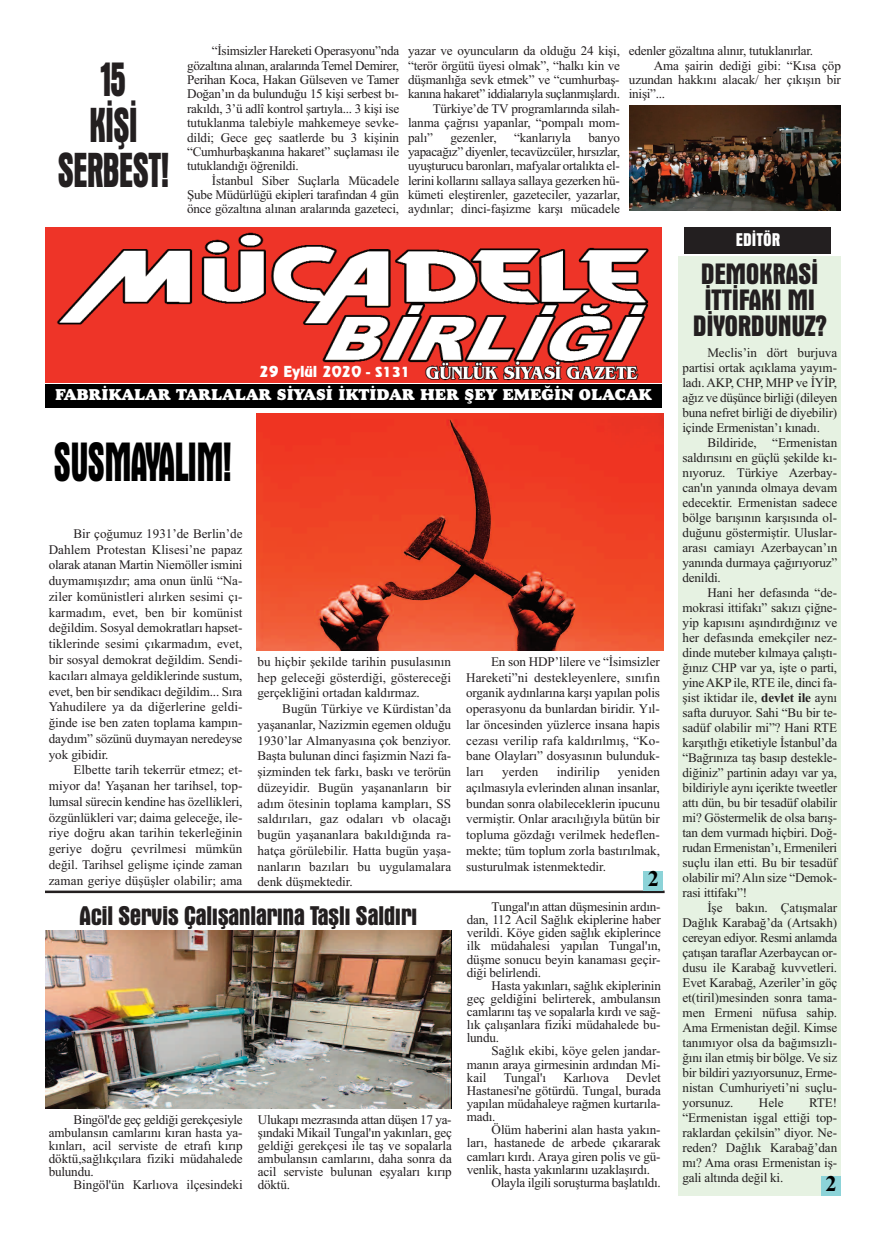
<style>
.page{position:relative;width:886px;height:1241px;background:#fff}
.page>*{position:absolute;margin:0;border:0;box-sizing:border-box;transform-origin:0 0}
.t1{font:700 condensed 56.25px "Aurora BT";letter-spacing:-.025em;color:#000;scale:.7 1}
.t2{font:700 condensed 50px/45.5px "Aurora BT";letter-spacing:-.03em;color:#231f20;text-align:center;scale:.75 1}
.t3{font:700 condensed 30px/25.6px "Aurora BT";letter-spacing:-.015em;color:#231f20;text-align:center}
.t4{font:700 condensed 27.5px "Aurora BT";letter-spacing:-.025em;color:#231f20}
.t5{font:700 22.5px "Times New Roman";color:#000}
.t6{font:700 condensed 18.75px "Aurora BT";color:#fff}
.t7{font:16.25px "Goudy Heavyface BT";color:#fff}
.t8{font:15px "Revue BT";letter-spacing:-.015em;color:#fff}
.t9{font:13.12px/15.8px "TR Times New Roman";letter-spacing:-.005em;color:#231f20;text-align:justify}
.t10{font:13.12px/15px "Times New Roman";letter-spacing:-.015em;color:#231f20;text-align:justify}
.s1{font-size:13.75px}
.s2{font-weight:700}
</style>
<div class="page">
<img style="left:45px;top:228px;width:617px;height:154px">
<div style="left:685px;top:228px;width:146px;height:26px;background:#231f20"></div>
<div style="left:45px;top:384px;width:617px;height:23px;background:#000"></div>
<div style="left:679px;top:345px;width:162px;height:850px;background:#e6f2e2"></div>
<div style="left:821px;top:1175px;width:20px;height:20px;background:#8cd3d8"></div>
<img style="left:257px;top:413px;width:407px;height:237px">
<div style="left:679px;top:256px;width:162px;height:89px;background:#e6f2e2"></div>
<hr style="left:45px;top:890px;width:619px;height:2px;background:#231f20">
<img style="left:45px;top:930px;width:407px;height:177px">
<div style="left:643px;top:870px;width:20px;height:20px;background:#8cd3d8"></div>
<img style="left:630px;top:105px;width:211px;height:105px">
<h2 class="t2" style="left:58px;top:56px;width:151px">15<br>KİŞİ<br>SERBEST!</h2>
<p class="t10" style="left:187px;top:44px;width:214px;line-height:14.4px;text-indent:25px">“İsimsizler Hareketi Operasyonu”nda gözaltına alınan, aralarında Temel Demirer, Perihan Koca, Hakan Gülseven ve Tamer Doğan’ın da bulunduğu 15 kişi serbest bı&shy;rakıldı, 3’ü adlî kontrol şartıyla... 3 kişi ise tutuklanma talebiyle mahkemeye sevke&shy;dildi; Gece geç saatlerde bu 3 kişinin “Cumhurbaşkanına hakaret” suçlaması ile tutuklandığı öğrenildi.</p>
<p class="t10" style="left:187px;top:173px;width:214px;line-height:14.4px;text-indent:25px">İstanbul Siber Suçlarla Mücadele Şube Müdürlüğü ekipleri tarafından 4 gün önce gözaltına alınan aralarında gazeteci,</p>
<p class="t10" style="left:408px;top:43px;width:214px">yazar ve oyuncuların da olduğu 24 kişi,</p>
<p class="t10" style="left:408px;top:58px;width:213px">“terör örgütü üyesi olmak”, “halkı kin ve</p>
<p class="t10" style="left:408px;top:72px;width:213px">düşmanlığa sevk etmek” ve “cumhurbaş-</p>
<p class="t10" style="left:408px;top:86px;width:213px">kanına hakaret” iddialarıyla suçlanmışlardı.</p>
<p class="t10" style="left:433px;top:101px;width:188px">Türkiye’de TV programlarında silah-</p>
<p class="t10" style="left:408px;top:115px;width:213px">lanma çağrısı yapanlar, “pompalı mom-</p>
<p class="t10" style="left:408px;top:129px;width:26px">palı”</p>
<p class="t10" style="left:450px;top:129px;width:48px">gezenler,</p>
<p class="t10" style="left:514px;top:129px;width:59px">“kanlarıyla</p>
<p class="t10" style="left:408px;top:130px;width:214px;line-height:14.4px;text-indent:180px">banyo yapacağız” diyenler, tecavüzcüler, hırsızlar, uyuşturucu baronları, mafyalar ortalıkta el&shy;lerini kollarını sallaya sallaya gezerken hü&shy;kümeti eleştirenler, gazeteciler, yazarlar, aydınlar; dinci-faşizme karşı mücadele</p>
<p class="t10" style="left:629px;top:43px;width:186px">edenler gözaltına alınır, tutuklanırlar.</p>
<p class="t10" style="left:654px;top:58px;width:189px">Ama şairin dediği gibi: “Kısa çöp</p>
<p class="t10" style="left:629px;top:72px;width:214px">uzundan hakkını alacak/ her çıkışın bir</p>
<p class="t10" style="left:629px;top:86px;width:38px">inişi”...</p>
<h3 class="t6" style="left:736px;top:228px;width:46px">EDİTÖR</h3>
<h3 class="t3" style="left:693px;top:261px;width:135px">DEMOKRASİ<br>İTTİFAKI MI<br>DİYORDUNUZ?</h3>
<p class="t8" style="left:259px;top:363px;width:152px">29 Eylül 2020 <span class="s1">- S131</span></p>
<p class="t7" style="left:55px;top:385px;width:598px">FABRİKALAR TARLALAR SİYASİ İKTİDAR HER ŞEY EMEĞİN OLACAK</p>
<h1 class="t1" style="left:54px;top:429px;width:257px">SUSMAYALIM!</h1>
<p class="t9" style="left:49px;top:525px;width:195px;text-indent:25px">Bir çoğumuz 1931’de Berlin’de Dahlem Protestan Klisesi’ne papaz olarak atanan Martin Niemöller ismini duymamışızdır; ama onun ünlü “Na&shy;ziler komünistleri alırken sesimi çı&shy;karmadım, evet, ben bir komünist değildim. Sosyal demokratları hapset&shy;tiklerinde sesimi çıkarmadım, evet, bir sosyal demokrat değildim. Sendi&shy;kacıları almaya geldiklerinde sustum, evet, ben bir sendikacı değildim... Sıra Yahudilere ya da diğerlerine geldi&shy;ğinde ise ben zaten toplama kampın&shy;daydım” sözünü duymayan neredeyse yok gibidir.</p>
<p class="t9" style="left:49px;top:761px;width:195px;text-indent:25px">Elbette tarih tekerrür etmez; et&shy;miyor da! Yaşanan her tarihsel, top&shy;lumsal sürecin kendine has özellikleri, özgünlükleri var; daima geleceğe, ile&shy;riye doğru akan tarihin tekerleğinin geriye doğru çevrilmesi mümkün değil. Tarihsel gelişme içinde zaman zaman geriye düşüşler olabilir; ama</p>
<p class="t9" style="left:257px;top:653px;width:195px">bu hiçbir şekilde tarihin pusulasının hep geleceği gösterdiği, göstereceği gerçekliğini ortadan kaldırmaz.</p>
<p class="t9" style="left:257px;top:700px;width:195px;text-indent:25px">Bugün Türkiye ve Kürdistan’da yaşananlar, Nazizmin egemen olduğu 1930’lar Almanyasına çok benziyor.<br>Başta bulunan dinci faşizmin Nazi fa&shy;şizminden tek farkı, baskı ve terörün düzeyidir. Bugün yaşananların bir adım ötesinin toplama kampları, SS saldırıları, gaz odaları vb olacağı bugün yaşananlara bakıldığında ra&shy;hatça görülebilir. Hatta bugün yaşa&shy;nanların bazıları bu uygulamalara denk düşmektedir.</p>
<h3 class="t4" style="left:79px;top:899px;width:340px">Acil Servis Çalışanlarına Taşlı Saldırı</h3>
<p class="t9" style="left:49px;top:1112px;width:196px;line-height:13.1px;text-indent:25px">Bingöl'de geç geldiği gerekçesiyle ambulansın camlarını kıran hasta ya&shy;kınları, acil serviste de etrafı kırıp döktü,sağlıkçılara fiziki müdahalede bulundu.</p>
<p class="t9" style="left:74px;top:1176px;width:171px">Bingöl'ün Karlıova ilçesindeki</p>
<p class="t9" style="left:258px;top:1112px;width:196px;line-height:13.1px">Ulukapı mezrasında attan düşen 17 ya&shy;şındaki Mikail Tungal'ın yakınları, geç geldiği gerekçesi ile taş ve sopalarla ambulansın camlarını, daha sonra da acil serviste bulunan eşyaları kırıp döktü.</p>
<p class="t9" style="left:466px;top:653px;width:195px;text-indent:25px">En son HDP’lilere ve “İsimsizler Hareketi”ni destekleyenlere, sınıfın organik aydınlarına karşı yapılan polis operasyonu da bunlardan biridir. Yıl&shy;lar öncesinden yüzlerce insana hapis cezası verilip rafa kaldırılmış, “Ko&shy;bane Olayları” dosyasının bulunduk&shy;ları</p>
<p class="t9" style="left:466px;top:763px;width:195px;text-indent:152px">yeniden açılmasıyla evlerinden alınan insanlar, bundan sonra olabileceklerin ipucunu vermiştir. Onlar aracılığıyla bütün bir topluma gözdağı verilmek hedeflen&shy;mekte; tüm toplum zorla bastırılmak, susturulmak istenmektedir.</p>
<p class="t9" style="left:502px;top:763px;width:38px">yerden</p>
<p class="t9" style="left:557px;top:763px;width:44px">indirilip</p>
<h3 class="t5" style="left:648px;top:864px;width:13px">2</h3>
<p class="t9" style="left:467px;top:899px;width:196px;line-height:13.1px;text-indent:25px">Tungal'ın attan düşmesinin ardın&shy;dan, 112 Acil Sağlık ekiplerine haber verildi. Köye giden sağlık ekiplerince ilk müdahalesi yapılan Tungal'ın, düşme sonucu beyin kanaması geçir&shy;diği belirlendi.</p>
<p class="t9" style="left:467px;top:978px;width:196px;line-height:13.1px;text-indent:25px">Hasta yakınları, sağlık ekiplerinin geç geldiğini belirterek, ambulansın camlarını taş ve sopalarla kırdı ve sağ&shy;lık çalışanlara fiziki müdahalede bu&shy;lundu.</p>
<p class="t9" style="left:467px;top:1044px;width:195px;line-height:13.1px;text-indent:25px">Sağlık ekibi, köye gelen jandar&shy;manın araya girmesinin ardından Mi&shy;kail</p>
<p class="t9" style="left:467px;top:1070px;width:196px;line-height:13.1px;text-indent:159px">Devlet Hastanesi'ne götürdü. Tungal, burada yapılan müdahaleye rağmen kurtarıla&shy;madı.</p>
<p class="t9" style="left:492px;top:1121px;width:170px">Ölüm haberini alan hasta yakın-</p>
<p class="t9" style="left:467px;top:1134px;width:196px">ları, hastanede de arbede çıkararak</p>
<p class="t9" style="left:467px;top:1147px;width:195px">camları kırdı. Araya giren polis ve gü-</p>
<p class="t9" style="left:467px;top:1160px;width:185px">venlik, hasta yakınlarını uzaklaşırdı.</p>
<p class="t9" style="left:492px;top:1174px;width:171px">Olayla ilgili soruşturma başlatıldı.</p>
<p class="t9" style="left:504px;top:1069px;width:44px">Tungal'ı</p>
<p class="t9" style="left:563px;top:1069px;width:47px">Karlıova</p>
<p class="t10" style="left:682px;top:345px;width:156px;text-indent:25px">Meclis’in dört burjuva partisi ortak açıklama yayım&shy;ladı.AKP, CHP, MHP ve İYİP, ağız ve düşünce birliği (dileyen buna nefret birliği de diyebilir) içinde Ermenistan’ı kınadı.</p>
<p class="t10" style="left:682px;top:435px;width:156px;text-indent:25px">Bildiride, “Ermenistan saldırısını en güçlü şekilde kı&shy;nıyoruz. Türkiye Azerbay&shy;can'ın yanında olmaya devam edecektir. Ermenistan sadece bölge barışının karşısında ol&shy;duğunu göstermiştir. Uluslar&shy;arası camiayı Azerbaycan’ın yanında durmaya çağırıyoruz” denildi.</p>
<p class="t10" style="left:682px;top:585px;width:156px;text-indent:25px">Hani her defasında “de&shy;mokrasi ittifakı” sakızı çiğne&shy;yip kapısını aşındırdığınız ve her defasında emekçiler nez&shy;dinde muteber kılmaya çalıştı&shy;ğınız CHP var ya, işte o parti, yineAKP ile, RTE ile, dinci fa&shy;şist iktidar ile, <span class="s2">devlet ile</span> aynı safta duruyor. Sahi “Bu bir te&shy;sadüf olabilir mi”? Hani RTE karşıtlığı etiketiyle İstanbul’da “Bağrınıza taş basıp destekle&shy;diğiniz” partinin adayı var ya, bildiriyle aynı içerikte tweetler attı dün, bu bir tesadüf olabilir mi? Göstermelik de olsa barış&shy;tan dem vurmadı hiçbiri. Doğ&shy;rudan Ermenistan’ı, Ermenileri suçlu ilan etti. Bu bir tesadüf olabilir mi?Alın size “Demok&shy;rasi ittifakı”!</p>
<p class="t10" style="left:682px;top:900px;width:156px;text-indent:25px">İşe bakın. Çatışmalar Dağlık Karabağ’da (Artsakh) cereyan ediyor. Resmi anlamda çatışan taraflarAzerbaycan or&shy;dusu ile Karabağ kuvvetleri.<br>Evet Karabağ, Azeriler’in göç et(tiril)mesinden sonra tama&shy;men Ermeni nüfusa sahip.<br>Ama Ermenistan değil. Kimse tanımıyor olsa da bağımsızlı&shy;ğını ilan etmiş bir bölge. Ve siz bir bildiri yazıyorsunuz, Erme&shy;nistan Cumhuriyeti’ni suçlu&shy;yorsunuz.</p>
<p class="t10" style="left:759px;top:1095px;width:26px">Hele</p>
<p class="t10" style="left:682px;top:1095px;width:156px;text-indent:127px">RTE! “Ermenistan işgal ettiği top&shy;raklardan çekilsin” diyor. Ne&shy;reden? Dağlık Karabağ’dan mı? Ama orası Ermenistan iş&shy;gali altında değil ki.</p>
<h3 class="t5" style="left:825px;top:1169px;width:13px">2</h3>
</div>
